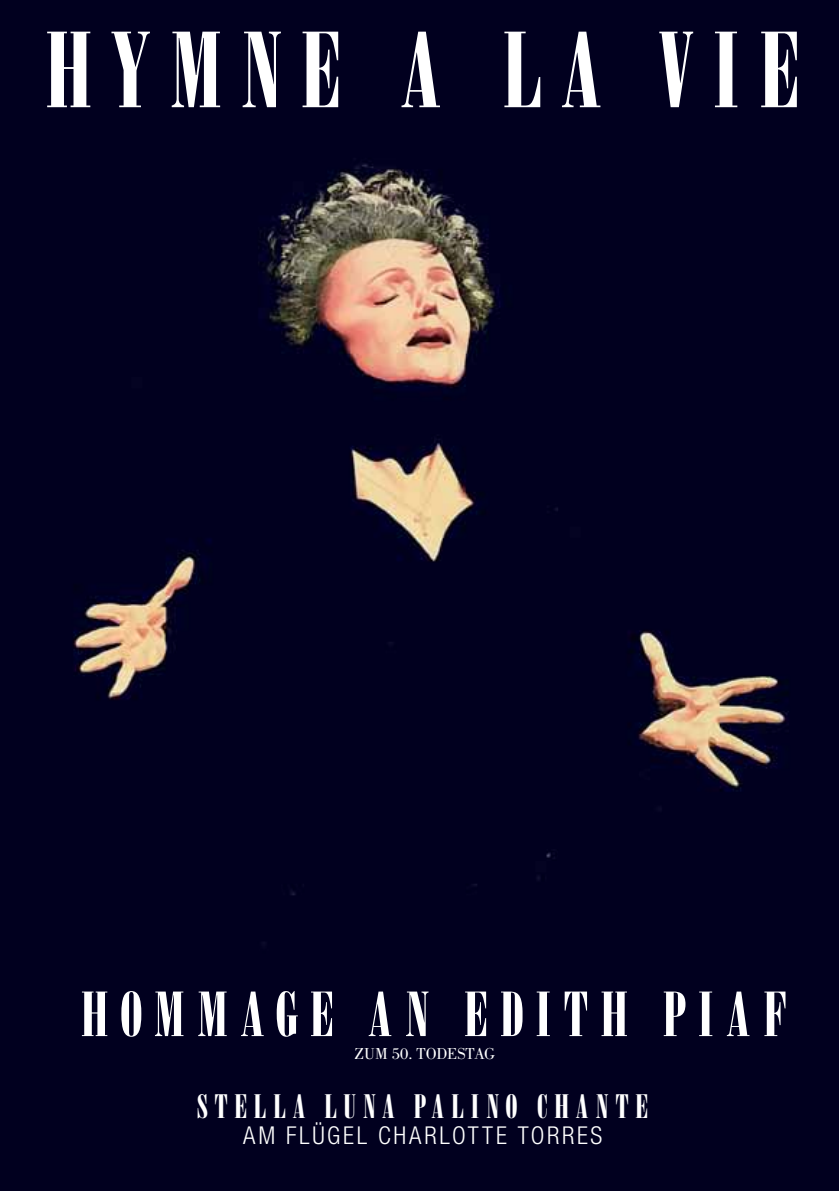
<style>
.page{position:relative;width:840px;height:1191px;background:#fff}
.page>*{position:absolute;margin:0;border:0;box-sizing:border-box;transform-origin:0 0}
.t1{font:104.4px "Bodoni Std Poster Compressed";letter-spacing:.18em;color:#fff}
.t2{font:61.6px "Bodoni Std Poster Compressed";letter-spacing:.195em;color:#fff}
.t3{font:32.8px "Bodoni Std Poster Compressed";letter-spacing:.205em;color:#fff}
.t4{font:300 condensed 24.6px "Helvetica Neue LT Pro";letter-spacing:.11em;color:#fff}
.t5{font:16.4px "Bodoni Std";color:#fff}
</style>
<div class="page">
<div style="left:0;top:1px;width:838px;height:1190px;background:#01001f"></div>
<h1 class="t1" style="left:45px;top:10px;width:755px">HYMNE A LA VIE</h1>
<h2 class="t2" style="left:81px;top:978px;width:707px">HOMMAGE AN EDITH PIAF</h2>
<p class="t5" style="left:354px;top:1044px;width:142px">ZUM 50. TODESTAG</p>
<h3 class="t3" style="left:197px;top:1087px;width:452px">STELLA LUNA PALINO CHANTE</h3>
<p class="t4" style="left:243px;top:1121px;width:360px">AM FLÜGEL CHARLOTTE TORRES</p>
</div>
